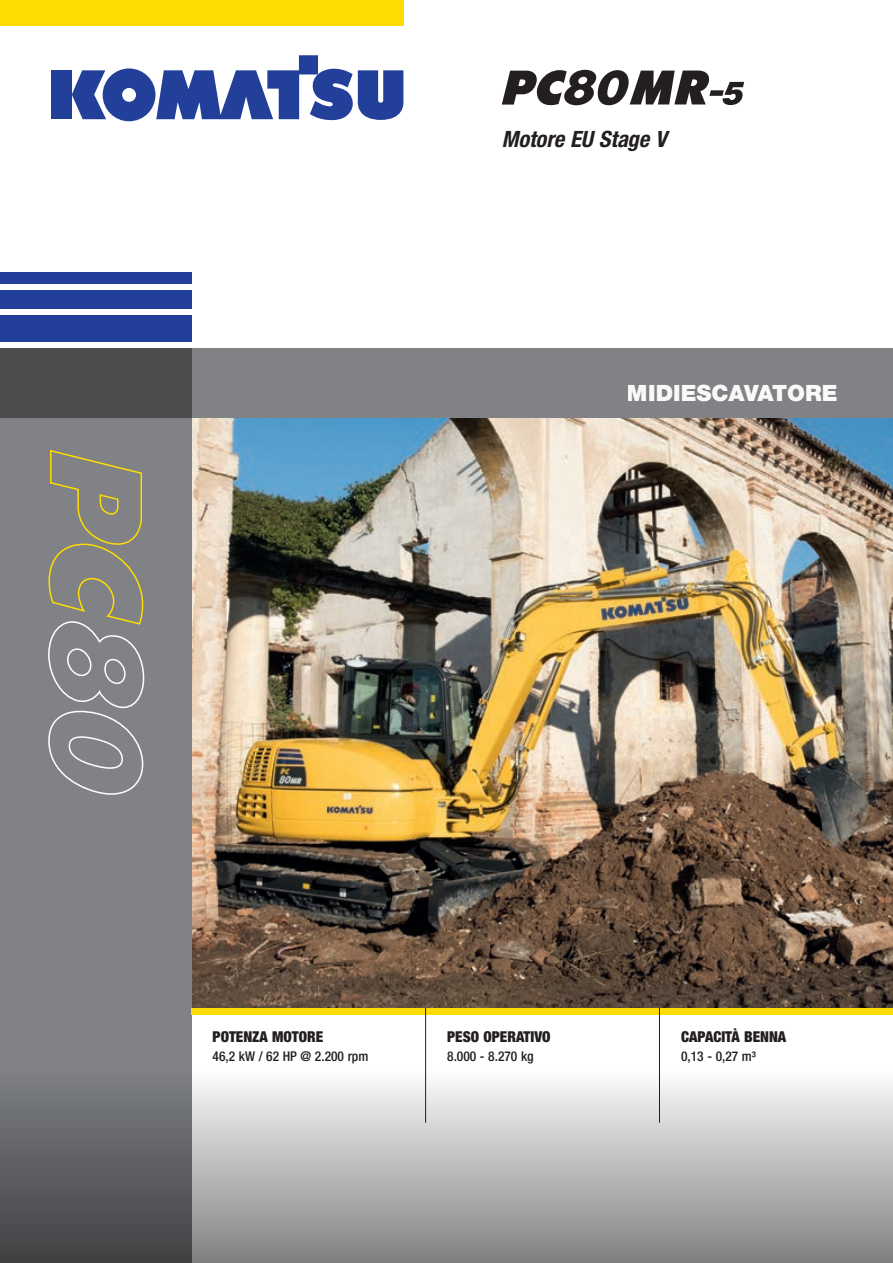
<style>
.page{position:relative;width:893px;height:1263px;background:#fff}
.page>*{position:absolute;margin:0;border:0;box-sizing:border-box;transform-origin:0 0}
.t1{font:900 22.5px "Helvetica Neue LT Pro";color:#fff}
.t2{font:italic 700 condensed 22.5px "Helvetica Neue LT Pro";letter-spacing:-.005em;color:#231f20}
.t3{font:900 condensed 15px "Helvetica Neue LT Pro";color:#231f20}
.t4{font:500 condensed 13.5px "Helvetica Neue LT Pro";color:#231f20}
</style>
<div class="page">
<img style="left:192px;top:418px;width:701px;height:590px">
<div style="left:0;top:349px;width:192px;height:914px;background:#808285"></div>
<div style="left:0;top:316px;width:192px;height:26px;background:#223f99"></div>
<div style="left:0;top:290px;width:192px;height:19px;background:#223f99"></div>
<div style="left:0;top:272px;width:192px;height:12px;background:#223f99"></div>
<div style="left:0;top:0;width:404px;height:26px;background:#ffdc01"></div>
<div style="left:51px;top:70px;width:21px;height:49px;background:#223f99"></div>
<svg style="left:72px;top:55px;width:331px;height:66px"></svg>
<div style="left:191px;top:1008px;width:702px;height:6px;background:#ffdc01"></div>
<div style="left:0;top:349px;width:893px;height:69px;background:#808285"></div>
<div style="left:0;top:349px;width:192px;height:69px;background:#4b4c4d"></div>
<svg style="left:0;top:1071px;width:893px;height:192px;background:#a8a9aa"></svg>
<hr style="left:425px;top:1008px;width:1px;height:115px;background:#231f20">
<hr style="left:659px;top:1008px;width:1px;height:115px;background:#231f20">
<svg style="left:502px;top:70px;width:242px;height:35px"></svg>
<svg style="left:48px;top:450px;width:97px;height:345px"></svg>
<h1 class="t2" style="left:502px;top:125px;width:167px">Motore EU Stage V</h1>
<h1 class="t1" style="left:627px;top:379px;width:212px">MIDIESCAVATORE</h1>
<p class="t3" style="left:213px;top:1028px;width:112px">POTENZA MOTORE</p>
<p class="t4" style="left:213px;top:1048px;width:157px">46,2 kW / 62 HP @ 2.200 rpm</p>
<p class="t3" style="left:447px;top:1028px;width:105px">PESO OPERATIVO</p>
<p class="t4" style="left:447px;top:1048px;width:88px">8.000 - 8.270 kg</p>
<p class="t3" style="left:681px;top:1028px;width:107px">CAPACITÀ BENNA</p>
<p class="t4" style="left:681px;top:1048px;width:77px">0,13 - 0,27 m³</p>
</div>
